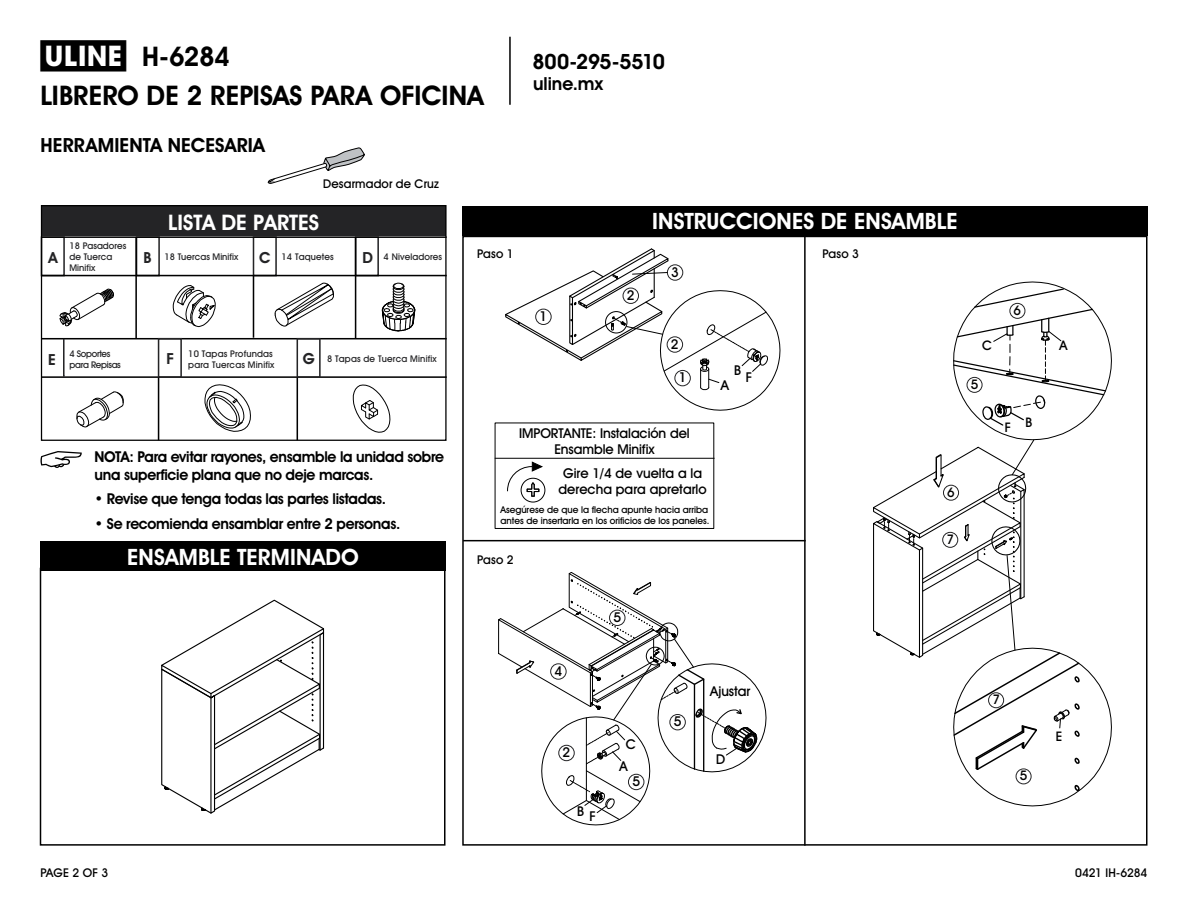
<style>
.page{position:relative;width:1188px;height:918px;background:#fff}
.page>*{position:absolute;margin:0;border:0;box-sizing:border-box;transform-origin:0 0}
.t1{font:700 28.5px "Uline Two Knine";color:#000}
.t2{font:700 27px/38.7px "Uline Two Knine";letter-spacing:.005em;color:#000}
.t3{font:700 22.5px "Uline Two Knine";letter-spacing:.005em;color:#fff}
.t4{font:700 21.45px "Uline Two Knine";color:#fff}
.t5{font:700 21px "Uline Two Knine";letter-spacing:-.02em;color:#000}
.t6{font:700 19.5px "Uline Two Knine";letter-spacing:.005em;color:#000}
.t7{font:700 18px "Uline Two Knine";color:#000}
.t8{font:700 15.3px "Uline Two Knine";color:#242426}
.t9{font:700 15px/18px "Uline Two Knine";letter-spacing:-.02em;color:#000}
.t10{font:13.5px/16.2px "Uline Two Knine";letter-spacing:-.005em;color:#000;text-align:center}
.t11{font:13.2px "Uline Two Knine";color:#000}
.t12{font:12px "Uline Two Knine";letter-spacing:.015em;color:#000}
.t13{font:12px "Uline Two Knine";letter-spacing:-.01em;color:#000}
.t14{font:9.3px/11.2px "Uline Two Knine";color:#000}
.t15{font:9.15px/10.9px "Uline Two Knine";letter-spacing:.01em;color:#242426;text-align:right}
.t16{font:9.15px/10.9px "Uline Two Knine";letter-spacing:-.035em;color:#242426}
.s1{font-weight:700;font-size:15.3px}
</style>
<div class="page">
<hr style="left:509px;top:37px;width:2px;height:68px;background:#000">
<svg style="left:41px;top:451px;width:41px;height:17px"></svg>
<hr style="left:804px;top:236px;width:2px;height:610px;background:#000">
<hr style="left:463px;top:540px;width:343px;height:1px;background:#000">
<div style="left:462px;top:206px;width:686px;height:30px;background:#000"></div>
<div style="left:40px;top:541px;width:406px;height:30px;background:#000"></div>
<svg style="left:267px;top:147px;width:98px;height:37px"></svg>
<div style="left:42px;top:206px;width:404px;height:30px;background:#242426"></div>
<div style="left:253px;top:236px;width:24px;height:40px;border:2px solid #242426"></div>
<div style="left:355px;top:236px;width:24px;height:40px;border:2px solid #242426"></div>
<hr style="left:42px;top:338px;width:405px;height:1px;background:#000">
<hr style="left:42px;top:376px;width:405px;height:2px;background:#000">
<hr style="left:63px;top:339px;width:2px;height:38px;background:#242426">
<div style="left:158px;top:338px;width:24px;height:40px;border:2px solid #242426"></div>
<div style="left:297px;top:338px;width:24px;height:40px;border:2px solid #242426"></div>
<div style="left:41px;top:236px;width:24px;height:40px;border:2px solid #242426"></div>
<div style="left:136px;top:236px;width:24px;height:40px;border:2px solid #242426"></div>
<hr style="left:42px;top:236px;width:405px;height:2px;background:#000">
<hr style="left:42px;top:275px;width:405px;height:1px;background:#000">
<hr style="left:135px;top:237px;width:2px;height:102px;background:#000">
<hr style="left:355px;top:237px;width:1px;height:102px;background:#000">
<hr style="left:158px;top:378px;width:1px;height:62px;background:#000">
<hr style="left:297px;top:378px;width:1px;height:62px;background:#000">
<hr style="left:253px;top:275px;width:1px;height:63px;background:#000">
<div style="left:41px;top:205px;width:406px;height:236px;border:1px solid #000"></div>
<svg style="left:59px;top:288px;width:55px;height:39px"></svg>
<svg style="left:172px;top:285px;width:44px;height:42px"></svg>
<svg style="left:274px;top:282px;width:60px;height:45px"></svg>
<svg style="left:76px;top:391px;width:48px;height:37px"></svg>
<svg style="left:204px;top:384px;width:47px;height:48px"></svg>
<svg style="left:353px;top:384px;width:38px;height:49px"></svg>
<svg style="left:381px;top:282px;width:35px;height:50px"></svg>
<svg style="left:161px;top:599px;width:164px;height:215px"></svg>
<div style="left:40px;top:568px;width:406px;height:278px;border:2px solid #000"></div>
<hr style="left:495px;top:458px;width:219px;height:1px;background:#000">
<div style="left:495px;top:423px;width:219px;height:106px;border:1px solid #000"></div>
<svg style="left:507px;top:461px;width:37px;height:36px"></svg>
<div style="left:521px;top:478px;width:24px;height:24px;border:1px solid #000;border-radius:50%"></div>
<svg style="left:505px;top:248px;width:276px;height:163px"></svg>
<svg style="left:498px;top:572px;width:269px;height:254px"></svg>
<svg style="left:873px;top:281px;width:239px;height:526px"></svg>
<h1 class="t1" style="left:40px;top:39px;width:87px">π</h1>
<h2 class="t2" style="left:40px;top:37px;width:445px;text-indent:102px">H-6284<br>LIBRERO DE 2 REPISAS PARA OFICINA</h2>
<h3 class="t6" style="left:41px;top:133px;width:226px">HERRAMIENTA NECESARIA</h3>
<p class="t12" style="left:323px;top:176px;width:117px">Desarmador de Cruz</p>
<h3 class="t5" style="left:532px;top:49px;width:134px">800-295-5510</h3>
<p class="t7" style="left:533px;top:72px;width:71px">uline.mx</p>
<h3 class="t4" style="left:168px;top:209px;width:152px">LISTA DE PARTES</h3>
<p class="t15" style="left:259px;top:252px;width:76px"><span class="s1">C</span> 14 Taquetes</p>
<p class="t15" style="left:362px;top:252px;width:81px"><span class="s1">D</span> 4 Niveladores</p>
<p class="t15" style="left:70px;top:240px;width:58px;text-align:left">18 Pasadores de Tuerca<br>Minifix</p>
<p class="t8" style="left:48px;top:248px;width:11px">A</p>
<p class="t15" style="left:143px;top:252px;width:96px"><span class="s1">B</span> 18 Tuercas Minifix</p>
<p class="t16" style="left:48px;top:348px;width:74px;text-indent:22px">4 Soportes<br><sup>E</sup> para Repisas</p>
<p class="t15" style="left:167px;top:348px;width:109px">10 Tapas Profundas<br><sup>F</sup> para Tuercas Minifix</p>
<p class="t15" style="left:303px;top:353px;width:135px"><span class="s1">G</span> 8 Tapas de Tuerca Minifix</p>
<p class="t9" style="left:95px;top:447px;width:351px">NOTA: Para evitar rayones, ensamble la unidad sobre una superficie plana que no deje marcas.</p>
<p class="t9" style="left:95px;top:490px;width:293px">• Revise que tenga todas las partes listadas.</p>
<p class="t9" style="left:95px;top:515px;width:307px">• Se recomienda ensamblar entre 2 personas.</p>
<h3 class="t3" style="left:127px;top:543px;width:233px">ENSAMBLE TERMINADO</h3>
<h3 class="t3" style="left:652px;top:208px;width:307px">INSTRUCCIONES DE ENSAMBLE</h3>
<p class="t12" style="left:477px;top:246px;width:38px">Paso 1</p>
<p class="t12" style="left:822px;top:246px;width:38px">Paso 3</p>
<p class="t10" style="left:540px;top:308px;width:9px">1</p>
<p class="t10" style="left:627px;top:287px;width:9px">2</p>
<p class="t10" style="left:671px;top:264px;width:9px">3</p>
<p class="t10" style="left:671px;top:336px;width:9px">2</p>
<p class="t10" style="left:679px;top:369px;width:9px">1</p>
<p class="t10" style="left:734px;top:362px;width:8px">B</p>
<p class="t10" style="left:746px;top:369px;width:8px">F</p>
<p class="t10" style="left:721px;top:377px;width:10px">A</p>
<p class="t10" style="left:519px;top:425px;width:172px">IMPORTANTE: Instalación del<br>Ensamble Minifix</p>
<p class="t10" style="left:559px;top:465px;width:150px">Gire 1/4 de vuelta a la derecha para apretarlo</p>
<p class="t14" style="left:500px;top:504px;width:211px">Asegúrese de que la flecha apunte hacia arriba antes de insertarla en los orificios de los paneles.</p>
<p class="t12" style="left:477px;top:552px;width:38px">Paso 2</p>
<p class="t11" style="left:947px;top:484px;width:9px">6</p>
<p class="t11" style="left:946px;top:531px;width:9px">7</p>
<p class="t11" style="left:1014px;top:302px;width:9px">6</p>
<p class="t11" style="left:982px;top:338px;width:11px">C</p>
<p class="t11" style="left:1059px;top:338px;width:9px">A</p>
<p class="t11" style="left:971px;top:376px;width:9px">5</p>
<p class="t11" style="left:1005px;top:419px;width:8px">F</p>
<p class="t11" style="left:1026px;top:414px;width:8px">B</p>
<p class="t10" style="left:555px;top:663px;width:9px">4</p>
<p class="t10" style="left:613px;top:609px;width:9px">5</p>
<p class="t10" style="left:563px;top:744px;width:9px">2</p>
<p class="t10" style="left:577px;top:805px;width:20px">B F</p>
<p class="t10" style="left:619px;top:733px;width:18px;line-height:22px;text-align:left;text-indent:6px">C<br>A</p>
<p class="t10" style="left:632px;top:773px;width:9px">5</p>
<p class="t10" style="left:674px;top:713px;width:9px">5</p>
<p class="t10" style="left:710px;top:683px;width:42px">Ajustar</p>
<p class="t10" style="left:716px;top:751px;width:11px">D</p>
<p class="t11" style="left:992px;top:691px;width:9px">7</p>
<p class="t11" style="left:1020px;top:768px;width:9px">5</p>
<p class="t11" style="left:1056px;top:728px;width:8px">E</p>
<p class="t12" style="left:40px;top:865px;width:69px">PAGE 2 OF 3</p>
<p class="t13" style="left:1075px;top:865px;width:74px">0421 IH-6284</p>
</div>
